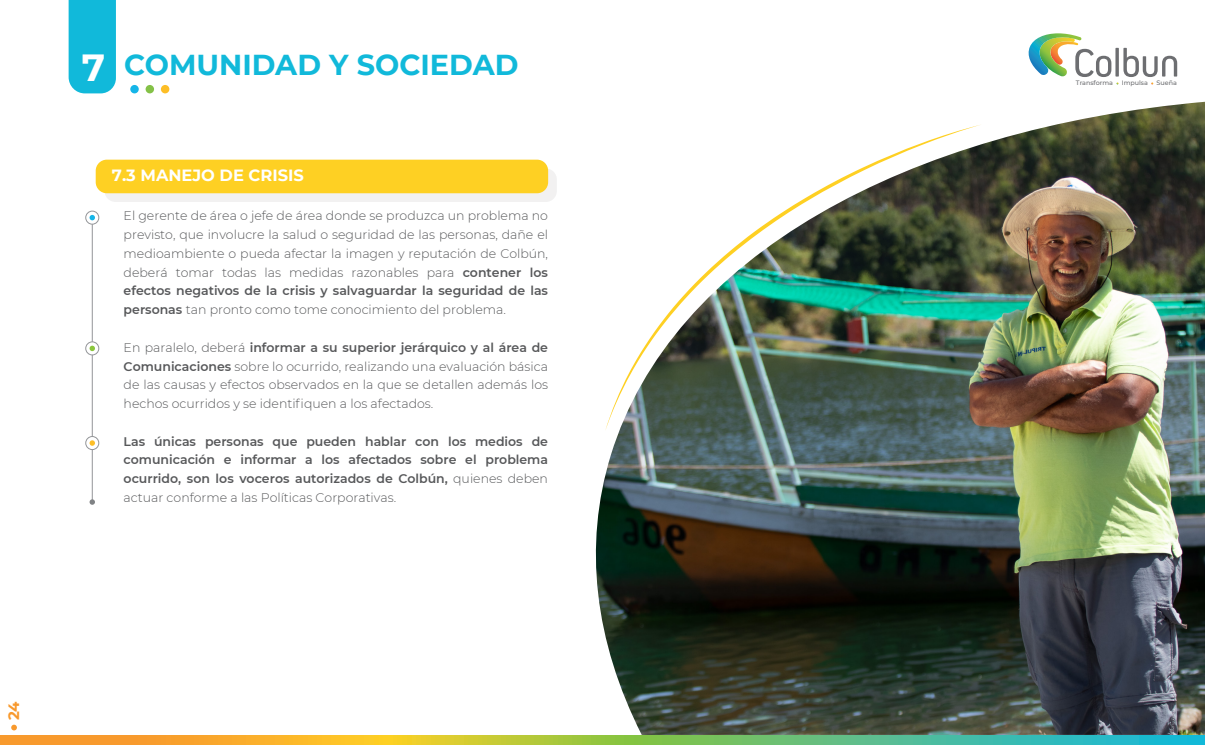
<style>
.page{position:relative;width:1205px;height:745px;background:#fff}
.page>*{position:absolute;margin:0;border:0;box-sizing:border-box;transform-origin:0 0}
.t1{font:700 28.75px "Montserrat";color:#11b9da}
.t2{font:700 16.25px "Montserrat";color:#fff}
.t3{font:700 15px "Montserrat";color:#f8992d}
.t4{font:300 12.5px/18.8px "Montserrat";color:#57585a;text-align:justify}
.t5{font:600 12.5px/18.8px "Montserrat";color:#57585a;text-align:justify}
.t6{font:500 6.38px "Montserrat";color:#6d6e71}
.s1{font-size:37.62px;color:#fff}
.s2{font-weight:600}
.s3{font-weight:300}
</style>
<div class="page">
<svg style="left:1028px;top:33px;width:149px;height:51px"></svg>
<svg style="left:0;top:734px;width:1205px;height:10px;background:#9eb968"></svg>
<img style="left:595px;top:102px;width:610px;height:632px">
<img style="left:605px;top:124px;width:376px;height:306px">
<svg style="left:11px;top:724px;width:6px;height:6px"></svg>
<div style="left:130px;top:85px;width:9px;height:8px;background:#15b5e8;border-radius:50%"></div>
<div style="left:146px;top:85px;width:8px;height:8px;background:#84c147;border-radius:50%"></div>
<div style="left:161px;top:85px;width:8px;height:8px;background:#fdbe26;border-radius:50%"></div>
<div style="left:69px;top:0;width:47px;height:93px;background:#11b9da"></div>
<div style="left:104px;top:168px;width:453px;height:34px;background:linear-gradient(to right,#f2f1f2,#f2f1f0);border-radius:11px"></div>
<div style="left:96px;top:159px;width:452px;height:34px;background:#fed023;border-radius:11px"></div>
<hr style="left:92px;top:217px;width:1px;height:284px;background:#939598">
<svg style="left:86px;top:211px;width:13px;height:13px"></svg>
<div style="left:85px;top:211px;width:14px;height:13px;border:1px solid #939598;border-radius:50%"></div>
<svg style="left:90px;top:215px;width:5px;height:5px"></svg>
<svg style="left:86px;top:341px;width:13px;height:14px"></svg>
<div style="left:85px;top:341px;width:14px;height:14px;border:1px solid #939598;border-radius:50%"></div>
<svg style="left:90px;top:345px;width:5px;height:6px"></svg>
<svg style="left:86px;top:436px;width:13px;height:13px"></svg>
<div style="left:85px;top:436px;width:14px;height:13px;border:1px solid #939598;border-radius:50%"></div>
<svg style="left:90px;top:440px;width:5px;height:5px"></svg>
<svg style="left:90px;top:499px;width:5px;height:5px"></svg>
<h1 class="t1" style="left:82px;top:44px;width:438px"><span class="s1">7</span> COMUNIDAD Y SOCIEDAD</h1>
<h2 class="t2" style="left:112px;top:163px;width:193px">7.3 MANEJO DE CRISIS</h2>
<p class="t4" style="left:124px;top:206px;width:426px">El gerente de área o jefe de área donde se produzca un problema no previsto, que involucre la salud o seguridad de las personas, dañe el medioambiente o pueda afectar la imagen y reputación de Colbún, deberá tomar todas las medidas razonables para <span class="s2">contener los efectos negativos de la crisis y salvaguardar la seguridad de las personas</span> tan pronto como tome conocimiento del problema.</p>
<p class="t4" style="left:124px;top:337px;width:426px">En paralelo, deberá <span class="s2">informar a su superior jerárquico y al área de Comunicaciones</span> sobre lo ocurrido, realizando una evaluación básica de las causas y efectos observados en la que se detallen además los hechos ocurridos y se identifiquen a los afectados.</p>
<p class="t5" style="left:124px;top:431px;width:426px">Las únicas personas que pueden hablar con los medios de comunicación e informar a los afectados sobre el problema ocurrido, son los voceros autorizados de Colbún, <span class="s3">quienes deben actuar conforme a las Políticas Corporativas.</span></p>
<p class="t3" style="left:3px;top:720px;width:20px;rotate:-90deg">24</p>
<p class="t6" style="left:1076px;top:79px;width:39px">Transforma</p>
<p class="t6" style="left:1121px;top:79px;width:28px">Impulsa</p>
<p class="t6" style="left:1156px;top:79px;width:22px">Sueña</p>
</div>
